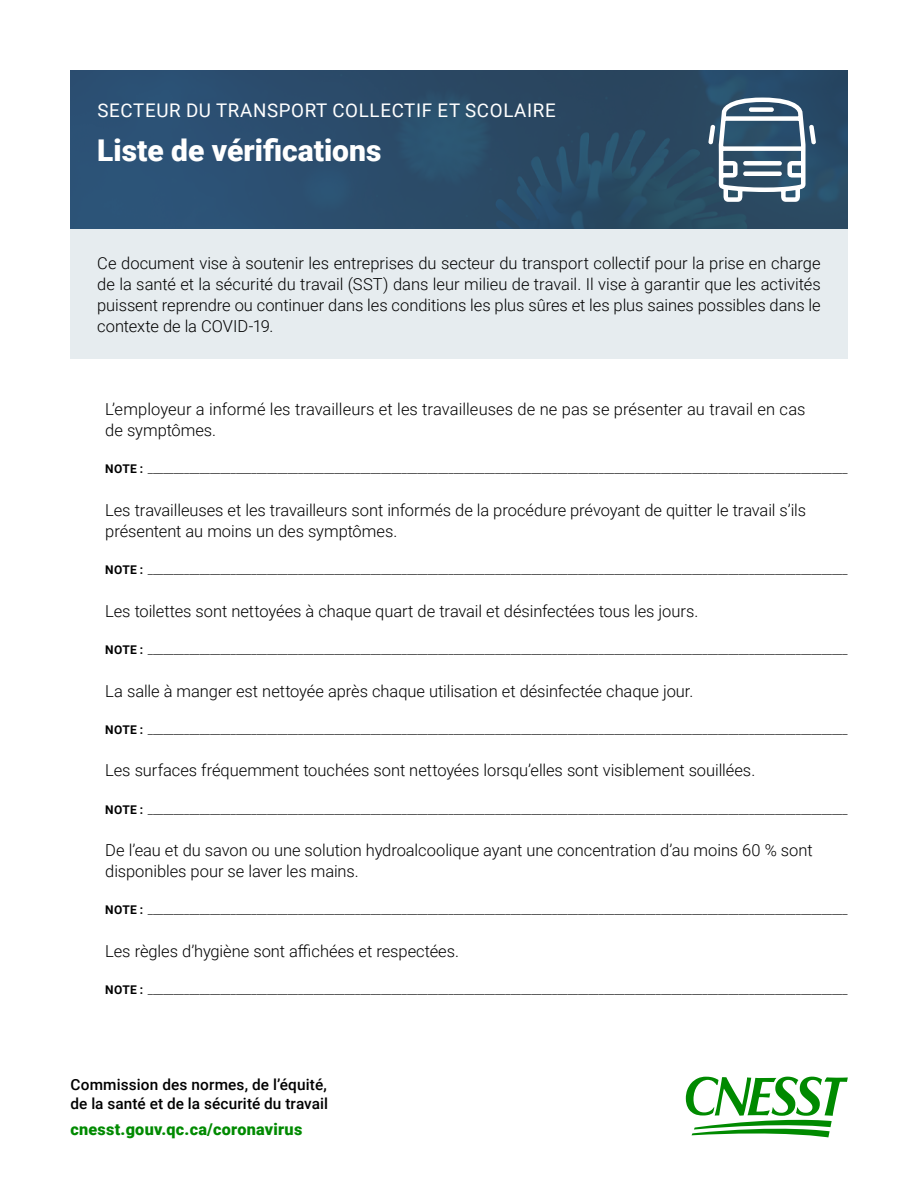
<style>
.page{position:relative;width:918px;height:1188px;background:#fff}
.page>*{position:absolute;margin:0;border:0;box-sizing:border-box;transform-origin:0 0}
.Titre__H1{font:900 30px "Roboto";color:#fff}
.Surtitre__H1{font:18.75px "Roboto";letter-spacing:.035em;color:#fff}
.Texte_courant_à_coch{font:300 16.5px/21px "Roboto";letter-spacing:-.005em;color:#000}
.Texte_courant__P{font:300 16.5px/21px "Roboto";letter-spacing:-.005em;color:#000;text-align:justify}
.t1{font:900 16.2px "Roboto";letter-spacing:.015em;color:#008a00}
.t2{font:500 15.3px "Roboto";letter-spacing:.01em;color:#000}
.Notes__P{font:300 12px "Roboto";color:#000}
.s1{font-weight:700}
</style>
<div class="page">
<img style="left:70px;top:70px;width:778px;height:159px">
<svg style="left:707px;top:71px;width:109px;height:132px"></svg>
<div style="left:749px;top:107px;width:25px;height:5px;border:2px solid #fff"></div>
<div style="left:743px;top:161px;width:39px;height:5px;border:2px solid #fff"></div>
<div style="left:743px;top:172px;width:39px;height:4px;border:2px solid #fff"></div>
<div style="left:70px;top:229px;width:778px;height:130px;background:#e6ecef"></div>
<svg style="left:686px;top:1077px;width:162px;height:60px"></svg>
<h1 class="Surtitre__H1" style="left:98px;top:97px;width:460px">SECTEUR DU TRANSPORT COLLECTIF ET SCOLAIRE</h1>
<h1 class="Titre__H1" style="left:97px;top:129px;width:286px">Liste de vérifications</h1>
<p class="Texte_courant__P" style="left:97px;top:252px;width:725px">Ce document vise à soutenir les entreprises du secteur du transport collectif pour la prise en charge de la santé et la sécurité du travail (SST) dans leur milieu de travail. Il vise à garantir que les activités puissent reprendre ou continuer dans les conditions les plus sûres et les plus saines possibles dans le contexte de la COVID-19.</p>
<p class="Texte_courant_à_coch" style="left:105px;top:398px;width:702px">L’employeur a informé les travailleurs et les travailleuses de ne pas se présenter au travail en cas de symptômes.</p>
<p class="Notes__P" style="left:105px;top:461px;width:744px"><span class="s1">NOTE :</span> _______________________________________________________________________________________________________________________________________</p>
<p class="Texte_courant_à_coch" style="left:105px;top:499px;width:702px">Les travailleuses et les travailleurs sont informés de la procédure prévoyant de quitter le travail s’ils présentent au moins un des symptômes.</p>
<p class="Notes__P" style="left:105px;top:562px;width:744px"><span class="s1">NOTE :</span> _______________________________________________________________________________________________________________________________________</p>
<p class="Texte_courant_à_coch" style="left:105px;top:600px;width:595px">Les toilettes sont nettoyées à chaque quart de travail et désinfectées tous les jours.</p>
<p class="Notes__P" style="left:105px;top:641px;width:744px"><span class="s1">NOTE :</span> _______________________________________________________________________________________________________________________________________</p>
<p class="Texte_courant_à_coch" style="left:105px;top:680px;width:590px">La salle à manger est nettoyée après chaque utilisation et désinfectée chaque jour.</p>
<p class="Notes__P" style="left:105px;top:721px;width:744px"><span class="s1">NOTE :</span> _______________________________________________________________________________________________________________________________________</p>
<p class="Texte_courant_à_coch" style="left:105px;top:759px;width:652px">Les surfaces fréquemment touchées sont nettoyées lorsqu’elles sont visiblement souillées.</p>
<p class="Notes__P" style="left:105px;top:801px;width:744px"><span class="s1">NOTE :</span> _______________________________________________________________________________________________________________________________________</p>
<p class="Texte_courant_à_coch" style="left:105px;top:839px;width:709px">De l’eau et du savon ou une solution hydroalcoolique ayant une concentration d’au moins 60 % sont disponibles pour se laver les mains.</p>
<p class="Notes__P" style="left:105px;top:902px;width:744px"><span class="s1">NOTE :</span> _______________________________________________________________________________________________________________________________________</p>
<p class="Texte_courant_à_coch" style="left:105px;top:940px;width:355px">Les règles d’hygiène sont affichées et respectées.</p>
<p class="Notes__P" style="left:105px;top:982px;width:744px"><span class="s1">NOTE :</span> _______________________________________________________________________________________________________________________________________</p>
<p class="t2" style="left:70px;top:1073px;width:258px">Commission des normes, de l’équité,</p>
<p class="t2" style="left:70px;top:1093px;width:259px">de la santé et de la sécurité du travail</p>
<p class="t1" style="left:70px;top:1117px;width:233px">cnesst.gouv.qc.ca/coronavirus</p>
</div>
